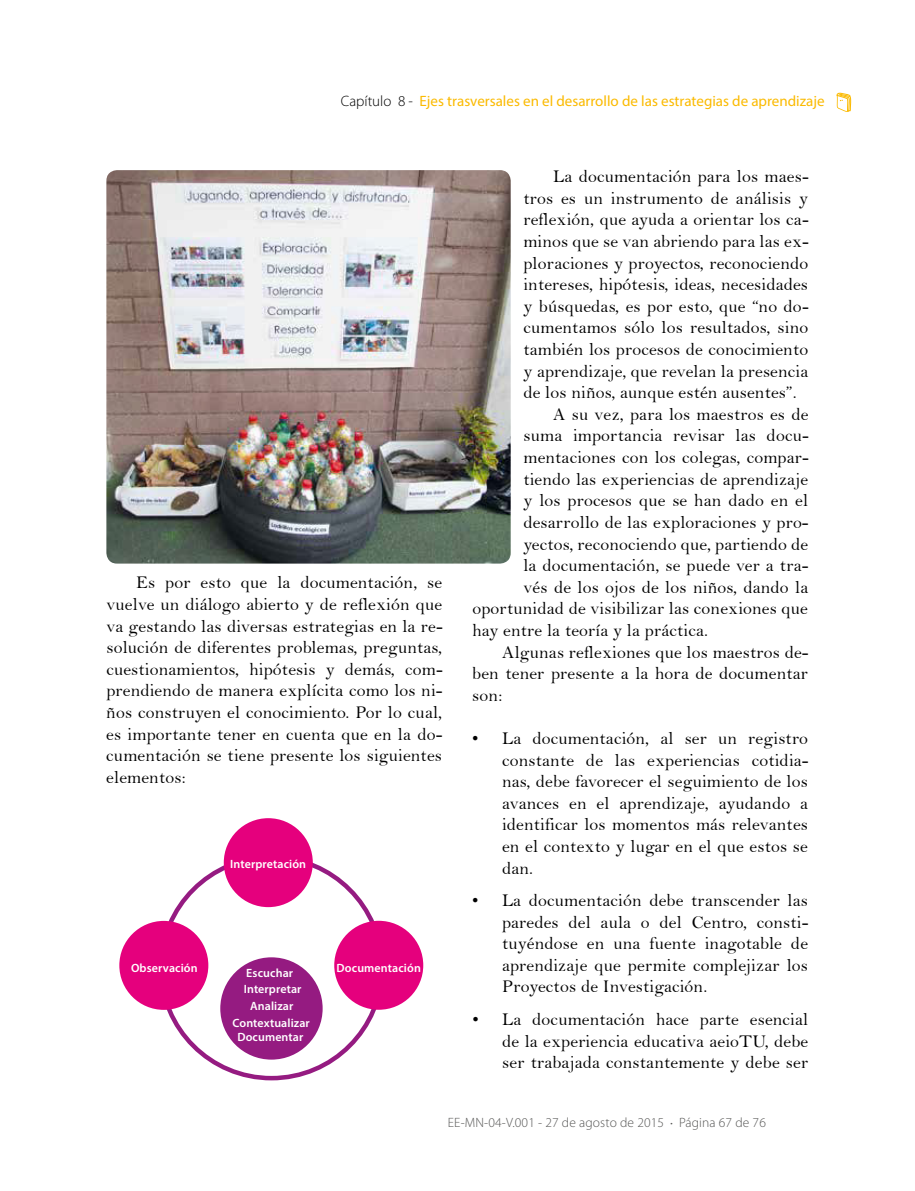
<style>
.page{position:relative;width:915px;height:1191px;background:#fff}
.page>*{position:absolute;margin:0;border:0;box-sizing:border-box;transform-origin:0 0}
.t1{font:18px/21.6px "Bell";letter-spacing:.01em;color:#000;text-align:justify}
.t2{font:15px "Myriad Pro";color:#fbba00}
.t3{font:300 13.5px "Myriad Pro";letter-spacing:.01em;color:#575756}
.t4{font:600 12px/16.6px "Myriad Pro";letter-spacing:.01em;color:#fff;text-align:center}
.s1{font-weight:300;color:#000}
.s2{font-size:9px}
</style>
<div class="page">
<img style="left:106px;top:170px;width:404px;height:393px">
<div style="left:224px;top:818px;width:89px;height:89px;background:#e5007d;border-radius:50%"></div>
<div style="left:119px;top:921px;width:89px;height:88px;background:#e5007d;border-radius:50%"></div>
<div style="left:334px;top:920px;width:89px;height:89px;background:#e5007d;border-radius:50%"></div>
<div style="left:220px;top:957px;width:102px;height:102px;background:#951b81;border-radius:50%"></div>
<svg style="left:836px;top:93px;width:14px;height:19px"></svg>
<p class="t2" style="left:341px;top:92px;width:485px"><span class="s1">Capítulo 8 -</span> Ejes trasversales en el desarrollo de las estrategias de aprendizaje</p>
<p class="t1" style="left:106px;top:572px;width:337px;text-indent:30px">Es por esto que la documentación, se vuelve un diálogo abierto y de reflexión que va gestando las diversas estrategias en la re&shy;solución de diferentes problemas, preguntas, cuestionamientos, hipótesis y demás, com&shy;prendiendo de manera explícita como los ni&shy;ños construyen el conocimiento. Por lo cual, es importante tener en cuenta que en la do&shy;cumentación se tiene presente los siguientes elementos:</p>
<p class="t4" style="left:230px;top:855px;width:77px">Interpretación</p>
<p class="t4" style="left:131px;top:959px;width:68px">Observación</p>
<p class="t4" style="left:336px;top:959px;width:86px">Documentación</p>
<p class="t4" style="left:232px;top:964px;width:79px">Escuchar<br>Interpretar<br>Analizar<br>Contextualizar</p>
<p class="t4" style="left:237px;top:1028px;width:68px">Documentar</p>
<p class="t1" style="left:553px;top:166px;width:257px">La documentación para los maes-</p>
<p class="t1" style="left:523px;top:187px;width:286px">tros es un instrumento de análisis y</p>
<p class="t1" style="left:523px;top:209px;width:286px">reflexión, que ayuda a orientar los ca-</p>
<p class="t1" style="left:523px;top:230px;width:286px">minos que se van abriendo para las ex-</p>
<p class="t1" style="left:523px;top:252px;width:286px">ploraciones y proyectos, reconociendo</p>
<p class="t1" style="left:523px;top:274px;width:286px">intereses, hipótesis, ideas, necesidades</p>
<p class="t1" style="left:523px;top:295px;width:286px">y búsquedas, es por esto, que “no do-</p>
<p class="t1" style="left:523px;top:317px;width:286px">cumentamos sólo los resultados, sino</p>
<p class="t1" style="left:523px;top:338px;width:286px">también los procesos de conocimiento</p>
<p class="t1" style="left:523px;top:360px;width:286px">y aprendizaje, que revelan la presencia</p>
<p class="t1" style="left:523px;top:382px;width:275px">de los niños, aunque estén ausentes”.</p>
<p class="t1" style="left:553px;top:403px;width:256px">A su vez, para los maestros es de</p>
<p class="t1" style="left:523px;top:425px;width:286px">suma importancia revisar las docu-</p>
<p class="t1" style="left:523px;top:446px;width:286px">mentaciones con los colegas, compar-</p>
<p class="t1" style="left:523px;top:468px;width:286px">tiendo las experiencias de aprendizaje</p>
<p class="t1" style="left:523px;top:490px;width:286px">y los procesos que se han dado en el</p>
<p class="t1" style="left:523px;top:511px;width:286px">desarrollo de las exploraciones y pro-</p>
<p class="t1" style="left:523px;top:533px;width:286px">yectos, reconociendo que, partiendo de</p>
<p class="t1" style="left:523px;top:554px;width:286px">la documentación, se puede ver a tra-</p>
<p class="t1" style="left:523px;top:576px;width:286px">vés de los ojos de los niños, dando la</p>
<p class="t1" style="left:472px;top:598px;width:337px">oportunidad de visibilizar las conexiones que</p>
<p class="t1" style="left:472px;top:619px;width:237px">hay entre la teoría y la práctica.</p>
<p class="t1" style="left:502px;top:641px;width:308px">Algunas reflexiones que los maestros de-</p>
<p class="t1" style="left:472px;top:662px;width:337px">ben tener presente a la hora de documentar</p>
<p class="t1" style="left:472px;top:684px;width:31px">son:</p>
<p class="t1" style="left:502px;top:727px;width:308px;text-indent:-30px">• La documentación, al ser un registro constante de las experiencias cotidia&shy;nas, debe favorecer el seguimiento de los avances en el aprendizaje, ayudando a identificar los momentos más relevantes en el contexto y lugar en el que estos se dan.</p>
<p class="t1" style="left:502px;top:889px;width:308px;text-indent:-30px">• La documentación debe transcender las paredes del aula o del Centro, consti&shy;tuyéndose en una fuente inagotable de aprendizaje que permite complejizar los Proyectos de Investigación.</p>
<p class="t1" style="left:502px;top:1008px;width:307px;text-indent:-30px">• La documentación hace parte esencial de la experiencia educativa aeioTU, debe ser trabajada constantemente y debe ser</p>
<p class="t3" style="left:447px;top:1114px;width:319px">EE-MN-04-V.001 - 27 de agosto de 2015 <span class="s2">•</span> Página 67 de 76</p>
</div>
